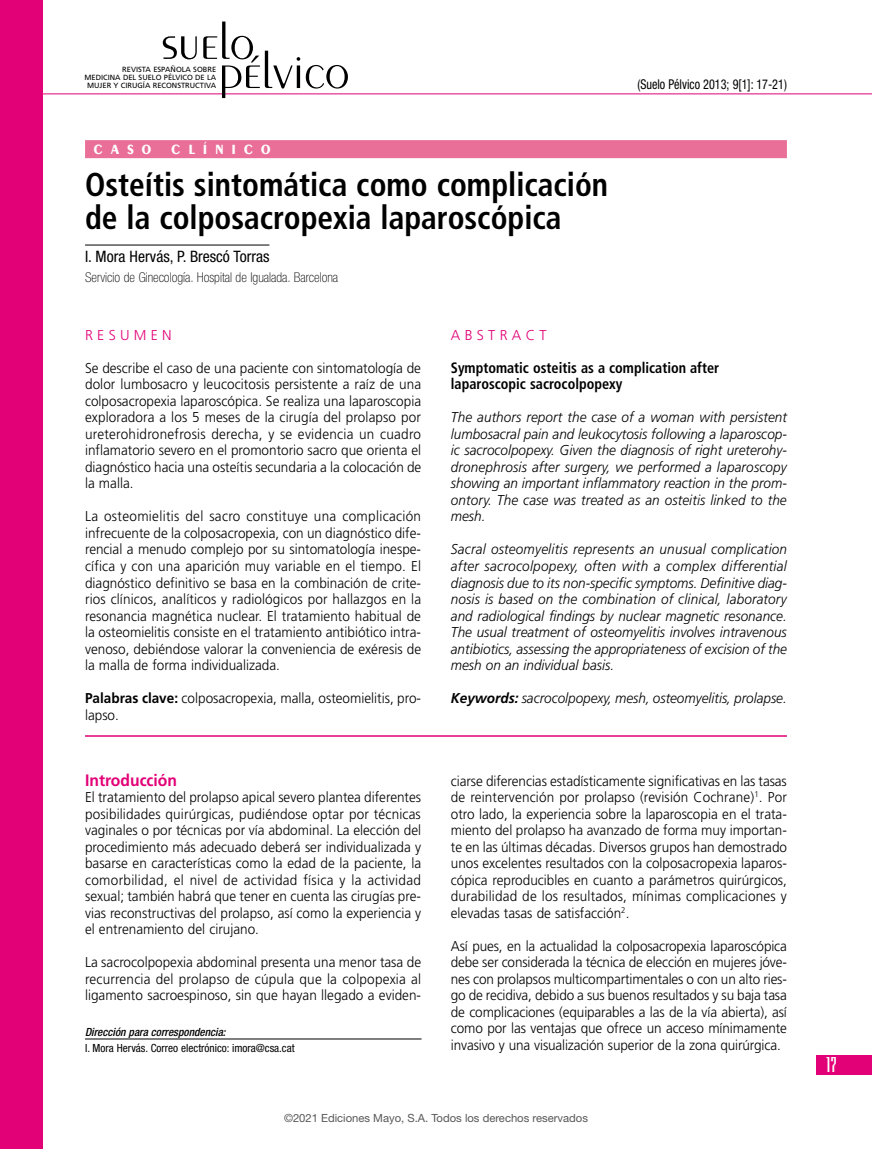
<style>
.page{position:relative;width:872px;height:1149px;background:#fff}
.page>*{position:absolute;margin:0;border:0;box-sizing:border-box;transform-origin:0 0}
.t1{font:300 52.2px "Peignot LT Std";color:#000}
.t2{font:700 condensed 33px/33px "Frutiger LT Std";color:#000;scale:.95 1}
.t3{font:700 condensed 18px "Briem Akademi Std";color:#fff}
.t4{font:700 16.5px "Frutiger LT Std";color:#e20177;scale:.95 1}
.t5{font:condensed 15.75px "Helvetica Neue LT Std";color:#000}
.t6{font:700 condensed 15px/16.5px "Frutiger LT Std";color:#000;scale:.95 1}
.t7{font:300 14.25px/16.5px "Frutiger LT Std";color:#000;text-align:justify;scale:.95 1}
.t8{font:italic 300 14.25px/16.5px "Frutiger LT Std";color:#000;text-align:justify;scale:.95 1}
.t9{font:300 14.25px "Frutiger LT Std";letter-spacing:.3em;color:#e20177}
.t10{font:700 14.25px "Peignot LT Std";letter-spacing:.6em;color:#fff;scale:.9 1}
.t11{font:100 condensed 13.5px "Helvetica Neue LT Std";color:#000}
.t12{font:condensed 13.5px "Helvetica Neue LT Std";color:#000;scale:.9 1}
.t13{font:condensed 11.25px/16.2px "Helvetica Neue LT Std";color:#000}
.t14{font:11.25px "Helvetica Neue LT Std";color:#57585a}
.t15{font:7.5px/8.2px "Frutiger LT Std";color:#000;text-align:right}
.s1{font-weight:700}
.s2{font-weight:500;font-style:italic}
</style>
<div class="page">
<div style="left:816px;top:1055px;width:56px;height:19px;background:#e20177"></div>
<div style="left:0;top:0;width:43px;height:1148px;background:#e20177"></div>
<hr style="left:0;top:94px;width:872px;height:1px;background:#e20177">
<hr style="left:85px;top:1038px;width:336px;height:1px;background:#000">
<div style="left:85px;top:140px;width:702px;height:18px;background:#e96e98"></div>
<hr style="left:85px;top:245px;width:184px;height:1px;background:#000">
<hr style="left:85px;top:735px;width:702px;height:1px;background:#e20177">
<p class="t1" style="left:161px;top:12px;width:94px">suelo</p>
<p class="t1" style="left:218px;top:41px;width:132px">pélvico</p>
<p class="t15" style="left:84px;top:65px;width:133px">REVISTA ESPAÑOLA SOBRE<br>MEDICINA DEL SUELO PÉLVICO DE LA<br>MUJER Y CIRUGÍA RECONSTRUCTIVA</p>
<p class="t10" style="left:94px;top:141px;width:66px">CASO</p>
<p class="t10" style="left:171px;top:141px;width:112px">CLÍNICO</p>
<p class="t2" style="left:85px;top:168px;width:552px">Osteítis sintomática como complicación de la colposacropexia laparoscópica</p>
<p class="t5" style="left:85px;top:247px;width:186px">I. Mora Hervás, P. Brescó Torras</p>
<p class="t11" style="left:85px;top:269px;width:255px">Servicio de Ginecología. Hospital de Igualada. Barcelona</p>
<p class="t12" style="left:637px;top:76px;width:168px">(Suelo Pélvico 2013; 9[1]: 17-21)</p>
<p class="t9" style="left:85px;top:327px;width:88px">RESUMEN</p>
<p class="t7" style="left:85px;top:360px;width:355px">Se describe el caso de una paciente con sintomatología de dolor lumbosacro y leucocitosis persistente a raíz de una colposacropexia laparoscópica. Se realiza una laparoscopia exploradora a los 5 meses de la cirugía del prolapso por ureterohidronefrosis derecha, y se evidencia un cuadro inflamatorio severo en el promontorio sacro que orienta el diagnóstico hacia una osteítis secundaria a la colocación de la malla.</p>
<p class="t7" style="left:85px;top:508px;width:355px">La osteomielitis del sacro constituye una complicación infrecuente de la colposacropexia, con un diagnóstico dife&shy;rencial a menudo complejo por su sintomatología inespe&shy;cífica y con una aparición muy variable en el tiempo. El diagnóstico definitivo se basa en la combinación de crite&shy;rios clínicos, analíticos y radiológicos por hallazgos en la resonancia magnética nuclear. El tratamiento habitual de la osteomielitis consiste en el tratamiento antibiótico intra&shy;venoso, debiéndose valorar la conveniencia de exéresis de la malla de forma individualizada.</p>
<p class="t7" style="left:85px;top:690px;width:355px"><span class="s1">Palabras clave:</span> colposacropexia, malla, osteomielitis, pro&shy;lapso.</p>
<p class="t4" style="left:85px;top:770px;width:98px">Introducción</p>
<p class="t7" style="left:85px;top:789px;width:355px">El tratamiento del prolapso apical severo plantea diferentes posibilidades quirúrgicas, pudiéndose optar por técnicas vaginales o por técnicas por vía abdominal. La elección del procedimiento más adecuado deberá ser individualizada y basarse en características como la edad de la paciente, la comorbilidad, el nivel de actividad física y la actividad sexual; también habrá que tener en cuenta las cirugías pre&shy;vias reconstructivas del prolapso, así como la experiencia y el entrenamiento del cirujano.</p>
<p class="t7" style="left:85px;top:954px;width:355px">La sacrocolpopexia abdominal presenta una menor tasa de recurrencia del prolapso de cúpula que la colpopexia al ligamento sacroespinoso, sin que hayan llegado a eviden-</p>
<p class="t13" style="left:85px;top:1023px;width:211px"><span class="s2">Dirección para correspondencia:<br></span>I. Mora Hervás. Correo electrónico: imora@csa.cat</p>
<p class="t9" style="left:451px;top:327px;width:97px">ABSTRACT</p>
<p class="t6" style="left:451px;top:359px;width:284px">Symptomatic osteitis as a complication after laparoscopic sacrocolpopexy</p>
<p class="t8" style="left:451px;top:409px;width:355px">The authors report the case of a woman with persistent lumbosacral pain and leukocytosis following a laparoscop&shy;ic sacrocolpopexy. Given the diagnosis of right ureterohy&shy;dronephrosis after surgery, we performed a laparoscopy showing an important inflammatory reaction in the prom&shy;ontory. The case was treated as an osteitis linked to the mesh.</p>
<p class="t8" style="left:451px;top:541px;width:355px">Sacral osteomyelitis represents an unusual complication after sacrocolpopexy, often with a complex differential diagnosis due to its non-specific symptoms. Definitive diag&shy;nosis is based on the combination of clinical, laboratory and radiological findings by nuclear magnetic resonance.<br>The usual treatment of osteomyelitis involves intravenous antibiotics, assessing the appropriateness of excision of the mesh on an individual basis.</p>
<p class="t8" style="left:451px;top:690px;width:355px"><span class="s1">Keywords:</span> sacrocolpopexy, mesh, osteomyelitis, prolapse.</p>
<p class="t7" style="left:451px;top:772px;width:355px">ciarse diferencias estadísticamente significativas en las tasas de reintervención por prolapso (revisión Cochrane)<sup>1</sup>. Por otro lado, la experiencia sobre la laparoscopia en el trata&shy;miento del prolapso ha avanzado de forma muy importan&shy;te en las últimas décadas. Diversos grupos han demostrado unos excelentes resultados con la colposacropexia laparos&shy;cópica reproducibles en cuanto a parámetros quirúrgicos, durabilidad de los resultados, mínimas complicaciones y elevadas tasas de satisfacción<sup>2</sup>.</p>
<p class="t7" style="left:451px;top:937px;width:355px">Así pues, en la actualidad la colposacropexia laparoscópica debe ser considerada la técnica de elección en mujeres jóve&shy;nes con prolapsos multicompartimentales o con un alto ries&shy;go de recidiva, debido a sus buenos resultados y su baja tasa de complicaciones (equiparables a las de la vía abierta), así como por las ventajas que ofrece un acceso mínimamente invasivo y una visualización superior de la zona quirúrgica.</p>
<p class="t14" style="left:284px;top:1111px;width:305px">©2021 Ediciones Mayo, S.A. Todos los derechos reservados</p>
<p class="t3" style="left:825px;top:1054px;width:13px">17</p>
</div>
